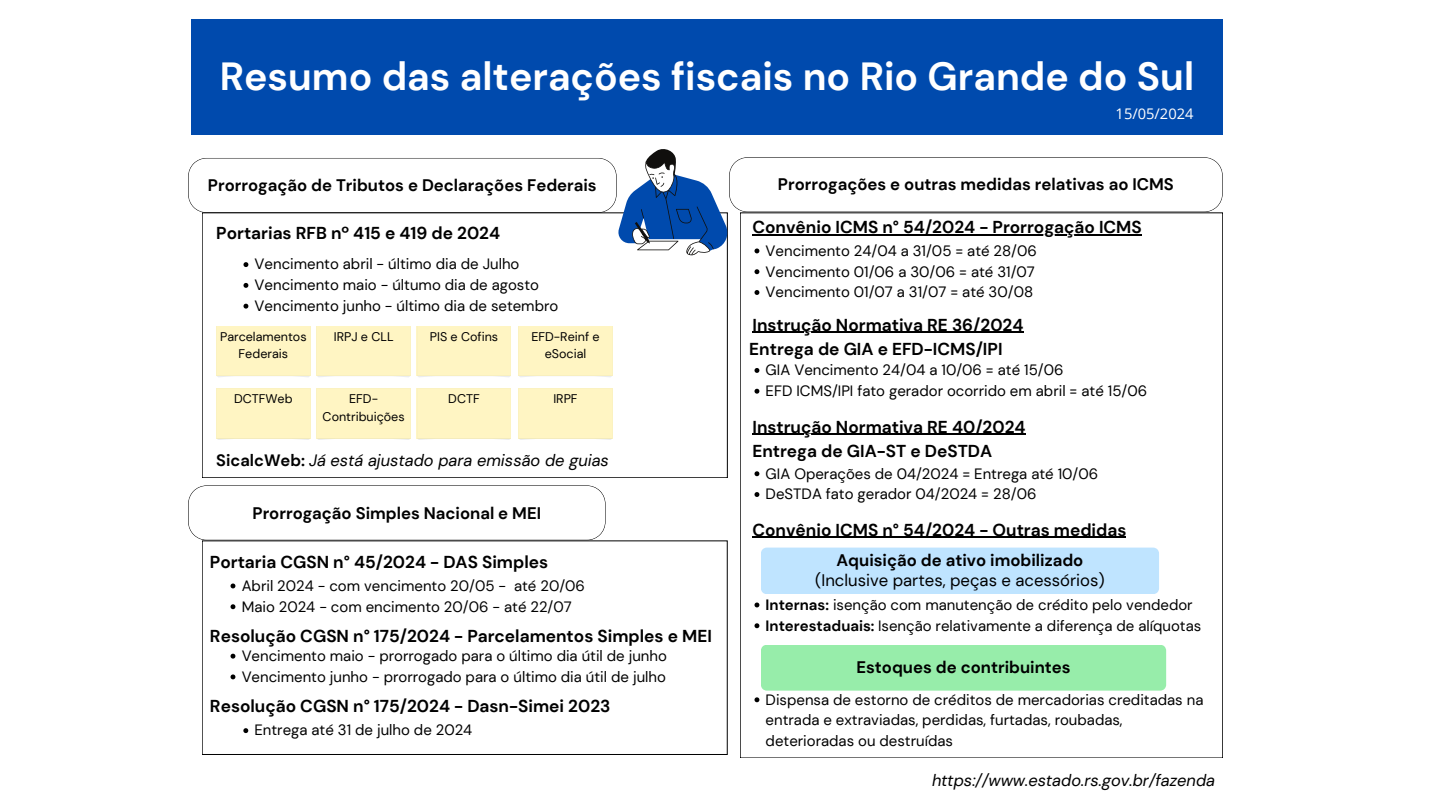
<style>
.page{position:relative;width:1440px;height:810px;background:#fff}
.page>*{position:absolute;margin:0;border:0;box-sizing:border-box;transform-origin:0 0}
.t1{font:700 39.2px "DM Sans";color:#fff}
.t2{font:700 17.2px "DM Sans";color:#000}
.t3{font:700 16.7px "DM Sans";color:#000}
.t4{font:16.7px/20px "DM Sans";color:#000;text-align:center}
.t5{font:italic 16.4px "DM Sans";color:#000}
.t6{font:15px/20.8px "DM Sans";color:#000}
.t7{font:14.7px "Open Sans";color:#fff}
.t8{font:12.5px/17.4px "DM Sans";color:#000;text-align:center}
.s1{font-weight:700;font-style:normal}
.s2{font-weight:700}
</style>
<div class="page">
<svg style="left:188px;top:485px;width:418px;height:55px"></svg>
<div style="left:761px;top:548px;width:398px;height:46px;background:#bfe4ff"></div>
<div style="left:761px;top:645px;width:405px;height:46px;background:#97edaa"></div>
<div style="left:191px;top:20px;width:1032px;height:115px;background:#004aad"></div>
<svg style="left:243px;top:262px;width:5px;height:5px"></svg>
<svg style="left:243px;top:283px;width:5px;height:5px"></svg>
<svg style="left:243px;top:304px;width:5px;height:5px"></svg>
<div style="left:216px;top:326px;width:94px;height:51px;background:#fff5c3"></div>
<div style="left:317px;top:326px;width:94px;height:51px;background:#fff5c3"></div>
<div style="left:417px;top:326px;width:94px;height:51px;background:#fff5c3"></div>
<div style="left:518px;top:326px;width:94px;height:51px;background:#fff5c3"></div>
<div style="left:216px;top:388px;width:94px;height:52px;background:#fff5c3"></div>
<div style="left:317px;top:388px;width:94px;height:52px;background:#fff5c3"></div>
<div style="left:417px;top:388px;width:94px;height:52px;background:#fff5c3"></div>
<div style="left:518px;top:388px;width:94px;height:52px;background:#fff5c3"></div>
<svg style="left:231px;top:584px;width:4px;height:4px"></svg>
<svg style="left:231px;top:604px;width:4px;height:5px"></svg>
<svg style="left:231px;top:654px;width:4px;height:5px"></svg>
<svg style="left:231px;top:674px;width:4px;height:5px"></svg>
<svg style="left:243px;top:728px;width:5px;height:5px"></svg>
<svg style="left:188px;top:149px;width:1035px;height:106px"></svg>
<svg style="left:755px;top:269px;width:4px;height:5px"></svg>
<svg style="left:755px;top:290px;width:4px;height:5px"></svg>
<svg style="left:755px;top:368px;width:4px;height:5px"></svg>
<svg style="left:755px;top:389px;width:4px;height:5px"></svg>
<svg style="left:755px;top:603px;width:4px;height:4px"></svg>
<svg style="left:755px;top:623px;width:4px;height:5px"></svg>
<svg style="left:755px;top:697px;width:4px;height:5px"></svg>
<hr style="left:752px;top:537px;width:374px;height:1px;background:#000">
<svg style="left:755px;top:471px;width:4px;height:5px"></svg>
<svg style="left:755px;top:492px;width:4px;height:5px"></svg>
<hr style="left:752px;top:434px;width:274px;height:1px;background:#000">
<hr style="left:752px;top:332px;width:272px;height:1px;background:#000">
<h2 class="t1" style="left:220px;top:52px;width:976px">Resumo das alterações fiscais no Rio Grande do Sul</h2>
<h2 class="t3" style="left:208px;top:175px;width:390px">Prorrogação de Tributos e Declarações Federais</h2>
<h2 class="t2" style="left:216px;top:222px;width:285px">Portarias RFB nº 415 e 419 de 2024</h2>
<h2 class="t6" style="left:255px;top:254px;width:266px">Vencimento abril - último dia de Julho</h2>
<p class="t6" style="left:255px;top:275px;width:286px">Vencimento maio - últumo dia de agosto</p>
<p class="t6" style="left:255px;top:295px;width:305px">Vencimento junho - último dia de setembro</p>
<p class="t8" style="left:220px;top:328px;width:88px">Parcelamentos<br>Federais</p>
<p class="t8" style="left:334px;top:328px;width:61px">IRPJ e CLL</p>
<p class="t8" style="left:430px;top:328px;width:70px">PIS e Cofins</p>
<p class="t8" style="left:531px;top:328px;width:70px">EFD-Reinf e eSocial</p>
<p class="t8" style="left:234px;top:390px;width:60px">DCTFWeb</p>
<p class="t8" style="left:323px;top:390px;width:84px">EFD-<br>Contribuições</p>
<p class="t8" style="left:448px;top:390px;width:33px">DCTF</p>
<h5 class="t8" style="left:553px;top:390px;width:26px">IRPF</h5>
<h1 class="t5" style="left:216px;top:450px;width:394px"><span class="s1">SicalcWeb:</span> Já está ajustado para emissão de guias</h1>
<h2 class="t3" style="left:253px;top:502px;width:290px">Prorrogação Simples Nacional e MEI</h2>
<h3 class="t2" style="left:210px;top:551px;width:340px">Portaria CGSN n° 45/2024 - DAS Simples</h3>
<h5 class="t6" style="left:242px;top:575px;width:345px">Abril 2024 - com vencimento 20/05 - até 20/06</h5>
<p class="t6" style="left:242px;top:596px;width:332px">Maio 2024 - com encimento 20/06 - até 22/07</p>
<p class="t2" style="left:210px;top:625px;width:503px">Resolução CGSN n° 175/2024 - Parcelamentos Simples e MEI</p>
<h2 class="t6" style="left:242px;top:645px;width:427px">Vencimento maio - prorrogado para o último dia útil de junho</h2>
<p class="t6" style="left:242px;top:666px;width:426px">Vencimento junho - prorrogado para o último dia útil de julho</p>
<p class="t2" style="left:210px;top:695px;width:402px">Resolução CGSN n° 175/2024 - Dasn-Simei 2023</p>
<h2 class="t6" style="left:255px;top:720px;width:219px">Entrega até 31 de julho de 2024</h2>
<h2 class="t7" style="left:1116px;top:103px;width:79px">15/05/2024</h2>
<p class="t3" style="left:778px;top:174px;width:398px">Prorrogações e outras medidas relativas ao ICMS</p>
<h2 class="t2" style="left:752px;top:216px;width:391px">Convênio ICMS n° 54/2024 - Prorrogação ICMS</h2>
<h2 class="t6" style="left:766px;top:240px;width:273px">Vencimento 24/04 a 31/05 = até 28/06</h2>
<p class="t6" style="left:766px;top:261px;width:271px">Vencimento 01/06 a 30/06 = até 31/07</p>
<p class="t6" style="left:766px;top:282px;width:269px">Vencimento 01/07 a 31/07 = até 30/08</p>
<h2 class="t2" style="left:752px;top:314px;width:273px">Instrução Normativa RE 36/2024</h2>
<h3 class="t2" style="left:749px;top:338px;width:255px">Entrega de GIA e EFD-ICMS/IPI</h3>
<h2 class="t6" style="left:766px;top:360px;width:299px">GIA Vencimento 24/04 a 10/06 = até 15/06</h2>
<p class="t6" style="left:766px;top:380px;width:383px">EFD ICMS/IPI fato gerador ocorrido em abril = até 15/06</p>
<p class="t2" style="left:752px;top:416px;width:275px">Instrução Normativa RE 40/2024</p>
<h2 class="t2" style="left:752px;top:440px;width:241px">Entrega de GIA-ST e DeSTDA</h2>
<h2 class="t6" style="left:766px;top:463px;width:334px">GIA Operações de 04/2024 = Entrega até 10/06</h2>
<p class="t6" style="left:766px;top:484px;width:272px">DeSTDA fato gerador 04/2024 = 28/06</p>
<p class="t2" style="left:752px;top:518px;width:375px">Convênio ICMS n° 54/2024 - Outras medidas</p>
<p class="t4" style="left:815px;top:551px;width:291px"><span class="s2">Aquisição de ativo imobilizado </span>(Inclusive partes, peças e acessórios)</p>
<p class="t6" style="left:766px;top:594px;width:429px"><span class="s2">Internas:</span> isenção com manutenção de crédito pelo vendedor</p>
<p class="t6" style="left:766px;top:615px;width:437px"><span class="s2">Interestaduais:</span> Isenção relativamente a diferença de alíquotas</p>
<h3 class="t3" style="left:856px;top:657px;width:216px">Estoques de contribuintes</h3>
<p class="t6" style="left:766px;top:689px;width:439px">Dispensa de estorno de créditos de mercadorias creditadas na entrada e extraviadas, perdidas, furtadas, roubadas, deterioradas ou destruídas</p>
<p class="t5" style="left:932px;top:770px;width:285px">https://www.estado.rs.gov.br/fazenda</p>
</div>
